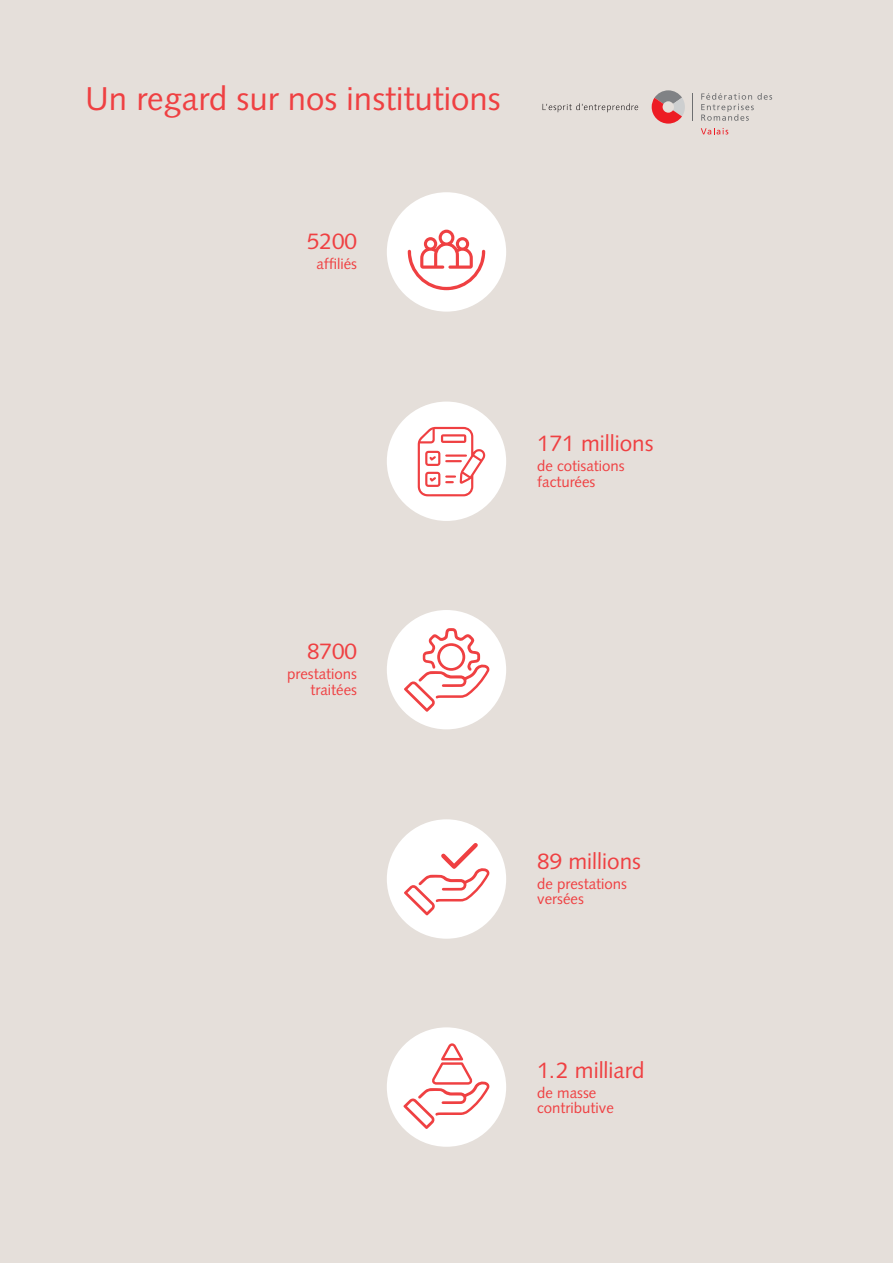
<style>
.page{position:relative;width:893px;height:1263px;background:#e5dfda}
.page>*{position:absolute;margin:0;border:0;box-sizing:border-box;transform-origin:0 0}
.t1{font:33px "Syntax LT Std";color:#ef4042}
.t2{font:22.5px "Syntax LT Std";color:#ef4042}
.t3{font:15px/15.8px "Syntax LT Std";color:#ef4042}
</style>
<div class="page">
<svg style="left:542px;top:103px;width:96px;height:9px"></svg>
<svg style="left:652px;top:90px;width:33px;height:34px"></svg>
<svg style="left:701px;top:128px;width:27px;height:6px"></svg>
<svg style="left:701px;top:93px;width:71px;height:28px"></svg>
<svg style="left:692px;top:93px;width:1px;height:28px"></svg>
<div style="left:387px;top:192px;width:119px;height:120px;background:#fff;border-radius:50%"></div>
<div style="left:387px;top:402px;width:119px;height:119px;background:#fff;border-radius:50%"></div>
<div style="left:387px;top:610px;width:119px;height:119px;background:#fff;border-radius:50%"></div>
<div style="left:387px;top:819px;width:119px;height:120px;background:#fff;border-radius:50%"></div>
<svg style="left:408px;top:230px;width:77px;height:60px"></svg>
<svg style="left:418px;top:427px;width:68px;height:69px"></svg>
<svg style="left:404px;top:628px;width:86px;height:84px"></svg>
<svg style="left:404px;top:843px;width:86px;height:73px"></svg>
<div style="left:387px;top:1027px;width:119px;height:120px;background:#fff;border-radius:50%"></div>
<svg style="left:404px;top:1043px;width:86px;height:86px"></svg>
<h1 class="t1" style="left:85px;top:82px;width:417px">Un regard sur nos institutions</h1>
<h2 class="t2" style="left:307px;top:231px;width:52px">5200</h2>
<p class="t3" style="left:316px;top:257px;width:42px">affiliés</p>
<h2 class="t2" style="left:307px;top:641px;width:52px">8700</h2>
<p class="t3" style="left:287px;top:667px;width:71px;text-align:right">prestations traitées</p>
<h2 class="t2" style="left:537px;top:432px;width:118px">171 millions</h2>
<p class="t3" style="left:537px;top:459px;width:89px">de cotisations facturées</p>
<h2 class="t2" style="left:537px;top:850px;width:105px">89 millions</h2>
<p class="t3" style="left:537px;top:876px;width:91px">de prestations versées</p>
<h2 class="t2" style="left:537px;top:1059px;width:109px">1. 2 milliard</h2>
<p class="t3" style="left:537px;top:1085px;width:78px">de masse contributive</p>
</div>
